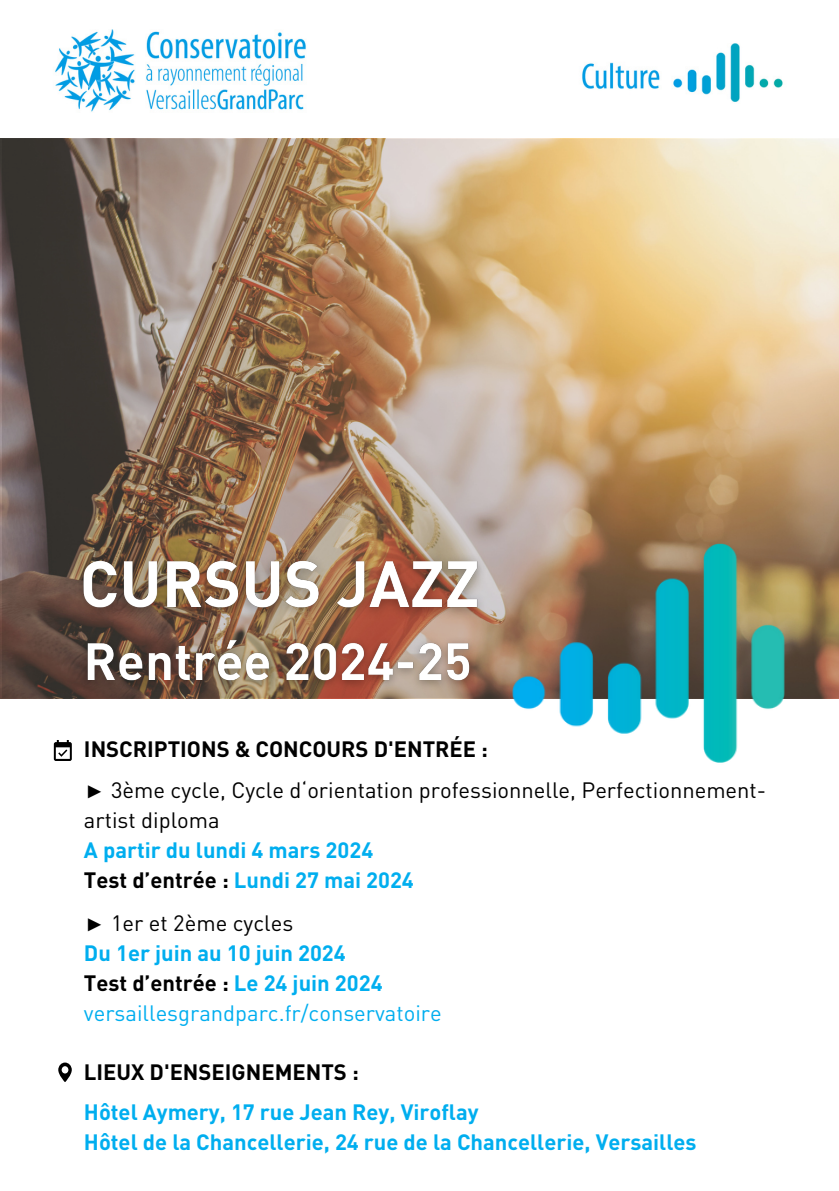
<style>
.page{position:relative;width:839px;height:1191px;background:#fff}
.page>*{position:absolute;margin:0;border:0;box-sizing:border-box;transform-origin:0 0}
.t1{font:700 22px/30px "DINOT";color:#00aeef}
.t2{font:22px/40.4px "DINOT";color:#000}
.t3{font:22px/30px "DINOT";color:#00aeef}
.t4{font:700 22px "DINOT";color:#000}
.s1{font-weight:700}
.s2{font-family:"Liberation Serif"}
.s3{color:#000}
.s4{font-family:"Liberation Serif";color:#000}
.s5{font-weight:700;color:#000}
</style>
<div class="page">
<img style="left:55px;top:29px;width:728px;height:83px">
<img style="left:2px;top:140px;width:836px;height:558px">
<img style="left:66px;top:546px;width:429px;height:83px">
<img style="left:73px;top:629px;width:411px;height:70px">
<img style="left:511px;top:526px;width:274px;height:237px">
<svg style="left:54px;top:740px;width:18px;height:21px"></svg>
<svg style="left:58px;top:1063px;width:14px;height:19px"></svg>
<p class="t2" style="left:84px;top:731px;width:683px"><span class="s1">INSCRIPTIONS &amp; CONCOURS D'ENTRÉE :<br></span><span class="s2">►</span> 3ème cycle, Cycle d‘orientation professionnelle, Perfectionnement-</p>
<p class="t2" style="left:84px;top:802px;width:137px">artist diploma</p>
<p class="t1" style="left:84px;top:837px;width:331px">A partir du lundi 4 mars 2024<br><span class="s3">Test d’entrée :</span> Lundi 27 mai 2024</p>
<p class="t3" style="left:84px;top:910px;width:359px"><span class="s4">►</span> <span class="s3">1er et 2ème cycles<br></span><span class="s1">Du 1er juin au 10 juin 2024<br></span><span class="s5">Test d’entrée :</span> <span class="s1">Le 24 juin 2024 </span>versaillesgrandparc.fr/conservatoire</p>
<p class="t4" style="left:84px;top:1063px;width:276px">LIEUX D'ENSEIGNEMENTS :</p>
<p class="t1" style="left:84px;top:1100px;width:614px">Hôtel Aymery, 17 rue Jean Rey, Viroflay<br>Hôtel de la Chancellerie, 24 rue de la Chancellerie, Versailles</p>
</div>
